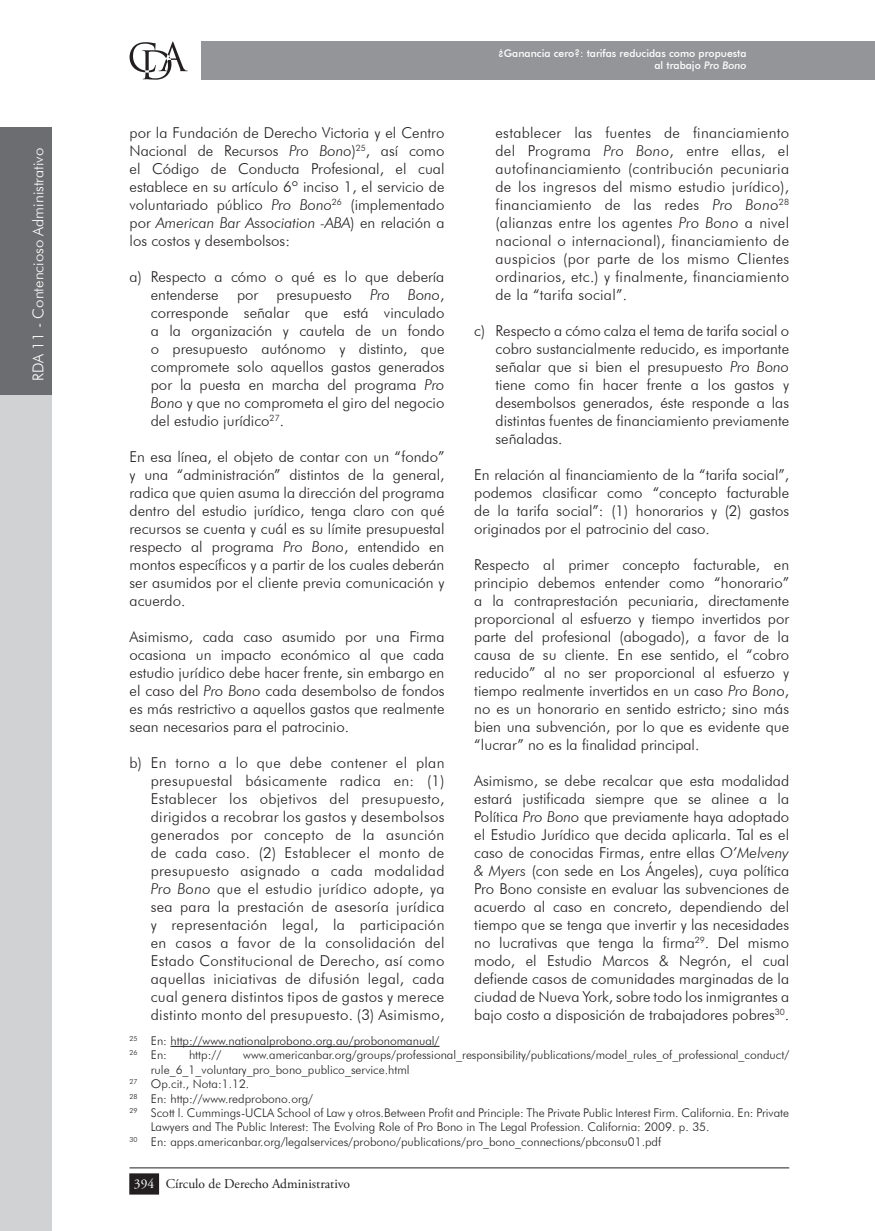
<style>
.page{position:relative;width:875px;height:1231px;background:#fff}
.page>*{position:absolute;margin:0;border:0;box-sizing:border-box;transform-origin:0 0}
.t1{font:300 15px/18px "Futura BT";color:#231f20;text-align:justify}
.t2{font:300 15px "Futura BT";color:#fff}
.t3{font:13.5px "Adobe Garamond Pro";color:#231f20}
.t4{font:300 12px/14.4px "Futura BT";color:#231f20}
.t5{font:500 10.5px/12.6px "Futura BT";color:#fff;text-align:right}
.s1{font-style:italic}
.s2{color:#fff}
</style>
<div class="page">
<hr style="left:874px;top:41px;width:1px;height:39px;background:#939598">
<div style="left:201px;top:41px;width:673px;height:39px;background:#939598"></div>
<svg style="left:129px;top:42px;width:59px;height:38px"></svg>
<hr style="left:129px;top:1167px;width:660px;height:1px;background:#231f20">
<div style="left:130px;top:1174px;width:28px;height:20px;background:#231f20"></div>
<div style="left:129px;top:1173px;width:30px;height:21px;border:2px solid #231f20"></div>
<div style="left:0;top:386px;width:52px;height:845px;background:#d1d2d4"></div>
<div style="left:0;top:127px;width:52px;height:267px;background:#6c6d70"></div>
<hr style="left:170px;top:1046px;width:269px;height:1px;background:#231f20">
<p class="t2" style="left:29px;top:381px;width:235px;rotate:-90deg">RDA 11 - Contencioso Administrativo</p>
<p class="t1" style="left:129px;top:123px;width:316px">por la Fundación de Derecho Victoria y el Centro Nacional de Recursos <span class="s1">Pro Bono</span>)<sup>25</sup>, así como el Código de Conducta Profesional, el cual establece en su artículo 6º inciso 1, el servicio de voluntariado público <span class="s1">Pro Bono</span><sup>26</sup> (implementado por <span class="s1">American Bar Association -ABA</span>) en relación a los costos y desembolsos:</p>
<p class="t1" style="left:151px;top:267px;width:295px;text-indent:-21px">a) Respecto a cómo o qué es lo que debería entenderse por presupuesto <span class="s1">Pro Bono</span>, corresponde señalar que está vinculado a la organización y cautela de un fondo o presupuesto autónomo y distinto, que compromete solo aquellos gastos generados por la puesta en marcha del programa <span class="s1">Pro Bono</span> y que no comprometa el giro del negocio del estudio jurídico<sup>27</sup>.</p>
<p class="t1" style="left:129px;top:447px;width:316px">En esa línea, el objeto de contar con un “fondo” y una “administración” distintos de la general, radica que quien asuma la dirección del programa dentro del estudio jurídico, tenga claro con qué recursos se cuenta y cuál es su límite presupuestal respecto al programa <span class="s1">Pro Bono</span>, entendido en montos específicos y a partir de los cuales deberán ser asumidos por el cliente previa comunicación y acuerdo.</p>
<p class="t1" style="left:129px;top:627px;width:316px">Asimismo, cada caso asumido por una Firma ocasiona un impacto económico al que cada estudio jurídico debe hacer frente, sin embargo en el caso del <span class="s1">Pro Bono</span> cada desembolso de fondos es más restrictivo a aquellos gastos que realmente sean necesarios para el patrocinio.</p>
<p class="t1" style="left:151px;top:753px;width:295px;text-indent:-21px">b) En torno a lo que debe contener el plan presupuestal básicamente radica en: (1)<br>Establecer los objetivos del presupuesto, dirigidos a recobrar los gastos y desembolsos generados por concepto de la asunción de cada caso. (2) Establecer el monto de presupuesto asignado a cada modalidad <span class="s1">Pro Bono</span> que el estudio jurídico adopte, ya sea para la prestación de asesoría jurídica y representación legal, la participación en casos a favor de la consolidación del Estado Constitucional de Derecho, así como aquellas iniciativas de difusión legal, cada cual genera distintos tipos de gastos y merece distinto monto del presupuesto. (3) Asimismo,</p>
<p class="t5" style="left:498px;top:47px;width:250px">¿Ganancia cero?: tarifas reducidas como propuesta al trabajo <span class="s1">Pro Bono</span></p>
<p class="t1" style="left:495px;top:123px;width:295px">establecer las fuentes de financiamiento del Programa <span class="s1">Pro Bono</span>, entre ellas, el autofinanciamiento (contribución pecuniaria de los ingresos del mismo estudio jurídico), financiamiento de las redes <span class="s1">Pro Bono</span><sup>28 </sup>(alianzas entre los agentes <span class="s1">Pro Bono</span> a nivel nacional o internacional), financiamiento de auspicios (por parte de los mismo Clientes ordinarios, etc.) y finalmente, financiamiento de la “tarifa social”.</p>
<p class="t1" style="left:495px;top:321px;width:295px;text-indent:-21px">c) Respecto a cómo calza el tema de tarifa social o cobro sustancialmente reducido, es importante señalar que si bien el presupuesto <span class="s1">Pro Bono </span>tiene como fin hacer frente a los gastos y desembolsos generados, éste responde a las distintas fuentes de financiamiento previamente señaladas.</p>
<p class="t1" style="left:474px;top:465px;width:316px">En relación al financiamiento de la “tarifa social”, podemos clasificar como “concepto facturable de la tarifa social”: (1) honorarios y (2) gastos originados por el patrocinio del caso.</p>
<p class="t1" style="left:474px;top:555px;width:316px">Respecto al primer concepto facturable, en principio debemos entender como “honorario” a la contraprestación pecuniaria, directamente proporcional al esfuerzo y tiempo invertidos por parte del profesional (abogado), a favor de la causa de su cliente. En ese sentido, el “cobro reducido” al no ser proporcional al esfuerzo y tiempo realmente invertidos en un caso <span class="s1">Pro Bono</span>, no es un honorario en sentido estricto; sino más bien una subvención, por lo que es evidente que “lucrar” no es la finalidad principal.</p>
<p class="t1" style="left:474px;top:771px;width:316px">Asimismo, se debe recalcar que esta modalidad estará justificada siempre que se alinee a la Política <span class="s1">Pro Bono</span> que previamente haya adoptado el Estudio Jurídico que decida aplicarla. Tal es el caso de conocidas Firmas, entre ellas <span class="s1">O’Melveny &amp; Myers</span> (con sede en Los Ángeles), cuya política Pro Bono consiste en evaluar las subvenciones de acuerdo al caso en concreto, dependiendo del tiempo que se tenga que invertir y las necesidades no lucrativas que tenga la firma<sup>29</sup>. Del mismo modo, el Estudio Marcos &amp; Negrón, el cual defiende casos de comunidades marginadas de la ciudad de Nueva York, sobre todo los inmigrantes a bajo costo a disposición de trabajadores pobres<sup>30</sup>.</p>
<p class="t4" style="left:129px;top:1033px;width:311px"><sup>25</sup> En: http://www.nationalprobono.org.au/probonomanual/<br><sup>26</sup> En:</p>
<p class="t4" style="left:189px;top:1048px;width:34px">http://</p>
<p class="t4" style="left:243px;top:1048px;width:547px">www.americanbar.org/groups/professional_responsibility/publications/model_rules_of_professional_conduct/</p>
<p class="t4" style="left:151px;top:1062px;width:260px">rule_6_1_voluntary_pro_bono_publico_service.html</p>
<p class="t4" style="left:129px;top:1077px;width:121px"><sup>27</sup> Op.cit., Nota:1.12.</p>
<p class="t4" style="left:129px;top:1091px;width:185px"><sup>28</sup> En: http://www.redprobono.org/</p>
<p class="t4" style="left:129px;top:1105px;width:661px"><sup>29</sup> Scott l. Cummings-UCLA School of Law y otros.Between Profit and Principle: The Private Public Interest Firm. California. En: Private</p>
<p class="t4" style="left:151px;top:1120px;width:560px">Lawyers and The Public Interest: The Evolving Role of Pro Bono in The Legal Profession. California: 2009. p. 35.</p>
<p class="t4" style="left:129px;top:1134px;width:533px"><sup>30</sup> En: apps.americanbar.org/legalservices/probono/publications/pro_bono_connections/pbconsu01.pdf</p>
<p class="t3" style="left:134px;top:1175px;width:218px"><span class="s2">394</span> Círculo de Derecho Administrativo</p>
</div>
